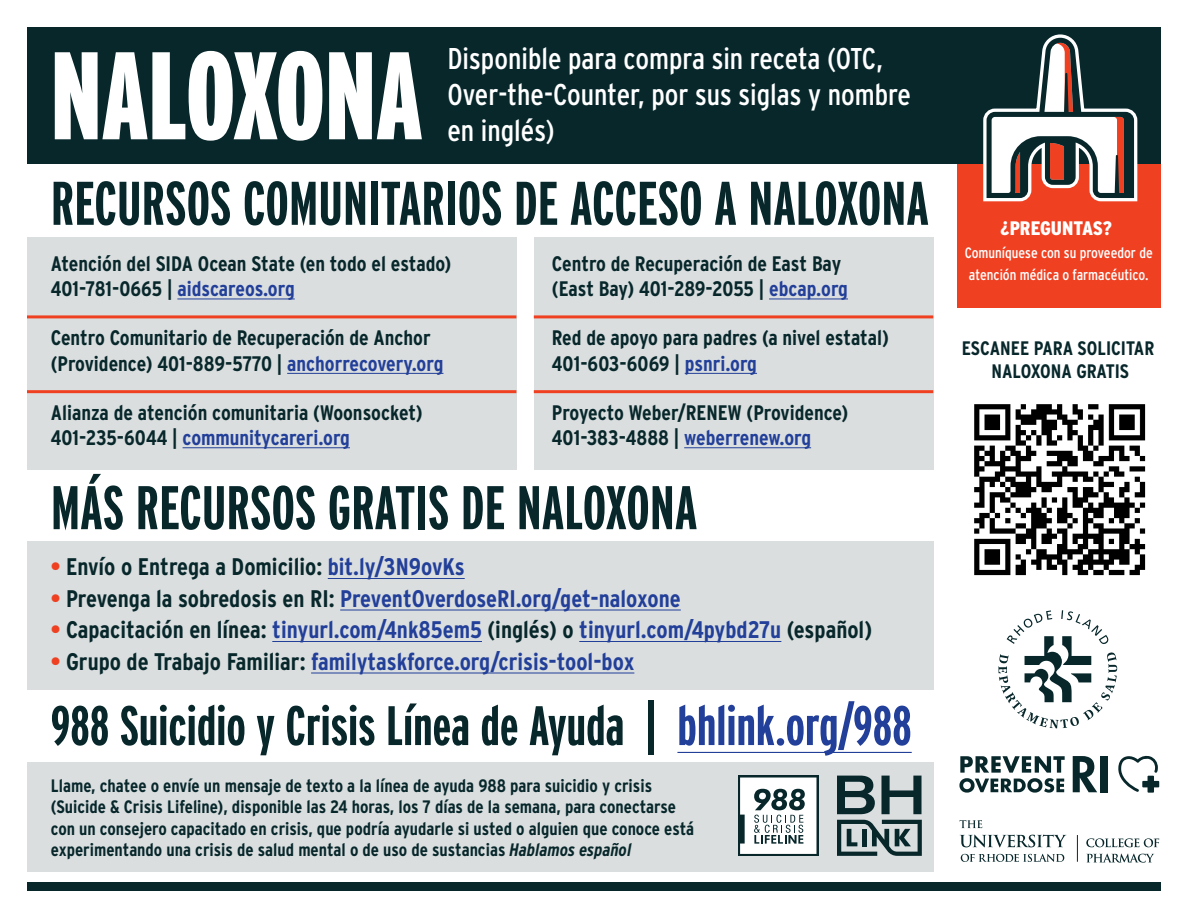
<style>
.page{position:relative;width:1188px;height:918px;background:#fff}
.page>*{position:absolute;margin:0;border:0;box-sizing:border-box;transform-origin:0 0}
.t1{font:900 124.35px "Interstate Compressed";color:#fff}
.t2{font:700 61.5px "Interstate Compressed";color:#07272b}
.t3{font:700 55.5px "Interstate Compressed";color:#07272b}
.t4{font:30px/36px "Interstate Condensed";color:#fff}
.t5{font:700 24px "Interstate Condensed";color:#223f99}
.t6{font:700 24px "Interstate Condensed";color:#07272b}
.t7{font:700 21px/25.2px "Interstate Condensed";color:#07272b}
.t8{font:700 19.5px/23.4px "Interstate Condensed";color:#07272b;text-align:center}
.t9{font:900 19.5px "Interstate Condensed";color:#fff}
.t10{font:700 18px/21.6px "Interstate Condensed";color:#07272b}
.t11{font:15px/22.5px "Interstate Condensed";color:#fff}
.s1{color:#223f99}
.s2{color:#ef4122}
.s3{color:#07272b}
.s4{font-style:italic}
</style>
<div class="page">
<img style="left:974px;top:404px;width:172px;height:172px">
<div style="left:27px;top:237px;width:489px;height:232px;background:#dadedf"></div>
<div style="left:534px;top:237px;width:399px;height:232px;background:#dadedf"></div>
<hr style="left:27px;top:315px;width:489px;height:3px;background:#ef4122">
<div style="left:957px;top:160px;width:204px;height:148px;background:#ef4122"></div>
<div style="left:27px;top:27px;width:1134px;height:137px;background:#07272b"></div>
<div style="left:27px;top:883px;width:1134px;height:8px;background:#07272b"></div>
<svg style="left:983px;top:34px;width:155px;height:168px"></svg>
<svg style="left:959px;top:756px;width:106px;height:37px"></svg>
<svg style="left:1073px;top:756px;width:24px;height:36px"></svg>
<div style="left:1100px;top:756px;width:8px;height:36px;background:#07272b"></div>
<svg style="left:1118px;top:755px;width:41px;height:38px"></svg>
<svg style="left:959px;top:820px;width:23px;height:8px"></svg>
<svg style="left:960px;top:835px;width:106px;height:12px"></svg>
<svg style="left:961px;top:854px;width:103px;height:8px"></svg>
<svg style="left:1077px;top:835px;width:1px;height:27px"></svg>
<svg style="left:1086px;top:838px;width:73px;height:9px"></svg>
<svg style="left:1086px;top:854px;width:68px;height:9px"></svg>
<hr style="left:177px;top:299px;width:118px;height:1px;background:#223f99">
<hr style="left:287px;top:373px;width:156px;height:1px;background:#223f99">
<hr style="left:183px;top:448px;width:167px;height:1px;background:#223f99">
<div style="left:27px;top:541px;width:906px;height:149px;background:#dadedf"></div>
<hr style="left:328px;top:578px;width:137px;height:1px;background:#223f99">
<hr style="left:340px;top:610px;width:341px;height:1px;background:#223f99">
<hr style="left:272px;top:641px;width:210px;height:1px;background:#223f99">
<hr style="left:579px;top:641px;width:202px;height:1px;background:#223f99">
<hr style="left:311px;top:673px;width:323px;height:1px;background:#223f99">
<div style="left:27px;top:762px;width:906px;height:110px;background:#dadedf"></div>
<hr style="left:769px;top:299px;width:79px;height:1px;background:#223f99">
<hr style="left:685px;top:373px;width:72px;height:1px;background:#223f99">
<hr style="left:684px;top:448px;width:127px;height:1px;background:#223f99">
<hr style="left:27px;top:390px;width:489px;height:3px;background:#ef4122">
<hr style="left:534px;top:315px;width:399px;height:3px;background:#ef4122">
<hr style="left:534px;top:390px;width:399px;height:3px;background:#ef4122">
<hr style="left:677px;top:752px;width:235px;height:1px;background:#223f99">
<svg style="left:837px;top:776px;width:38px;height:38px"></svg>
<svg style="left:881px;top:776px;width:41px;height:38px"></svg>
<svg style="left:837px;top:820px;width:85px;height:36px"></svg>
<div style="left:738px;top:776px;width:80px;height:80px;background:linear-gradient(to right,#07272b,#07272b)"></div>
<svg style="left:740px;top:778px;width:77px;height:76px;background:#cbd1d2"></svg>
<svg style="left:998px;top:610px;width:119px;height:118px"></svg>
<h1 class="t1" style="left:51px;top:27px;width:373px">NALOXONA</h1>
<h3 class="t4" style="left:447px;top:40px;width:465px">Disponible para compra sin receta (OTC,<br>Over-the-Counter, por sus siglas y nombre en inglés)</h3>
<h2 class="t2" style="left:51px;top:169px;width:880px">RECURSOS COMUNITARIOS DE ACCESO A NALOXONA</h2>
<p class="t7" style="left:51px;top:251px;width:402px">Atención del SIDA Ocean State (en todo el estado)<br>401-781-0665 | <span class="s1">aidscareos.org</span></p>
<p class="t7" style="left:51px;top:325px;width:394px">Centro Comunitario de Recuperación de Anchor (Providence) 401-889-5770 | <span class="s1">anchorrecovery.org</span></p>
<p class="t7" style="left:51px;top:400px;width:373px">Alianza de atención comunitaria (Woonsocket)<br>401-235-6044 | <span class="s1">communitycareri.org</span></p>
<p class="t7" style="left:552px;top:251px;width:298px">Centro de Recuperación de East Bay (East Bay) 401-289-2055 | <span class="s1">ebcap.org</span></p>
<p class="t7" style="left:552px;top:325px;width:339px">Red de apoyo para padres (a nivel estatal)<br>401-603-6069 | <span class="s1">psnri.org</span></p>
<p class="t7" style="left:552px;top:400px;width:298px">Proyecto Weber/RENEW (Providence)<br>401-383-4888 | <span class="s1">weberrenew.org</span></p>
<h2 class="t2" style="left:51px;top:474px;width:648px">MÁS RECURSOS GRATIS DE NALOXONA</h2>
<p class="t6" style="left:51px;top:553px;width:415px"><span class="s2">•</span> Envío o Entrega a Domicilio: <span class="s1">bit.ly/3N9ovKs</span></p>
<p class="t5" style="left:51px;top:585px;width:632px"><span class="s2">•</span> <span class="s3">Prevenga la sobredosis en RI:</span> PreventOverdoseRI.org/get-naloxone</p>
<p class="t5" style="left:51px;top:616px;width:823px"><span class="s2">•</span> <span class="s3">Capacitación en línea:</span> tinyurl.com/4nk85em5 <span class="s3">(inglés) o</span> tinyurl.com/4pybd27u <span class="s3">(español)</span></p>
<p class="t5" style="left:51px;top:648px;width:585px"><span class="s2">•</span> <span class="s3">Grupo de Trabajo Familiar:</span> familytaskforce.org/crisis-tool-box</p>
<h3 class="t3" style="left:51px;top:695px;width:863px">988 Suicidio y Crisis Línea de Ayuda | <span class="s1">bhlink.org/988</span></h3>
<p class="t10" style="left:51px;top:774px;width:645px">Llame, chatee o envíe un mensaje de texto a la línea de ayuda 988 para suicidio y crisis (Suicide &amp; Crisis Lifeline), disponible las 24 horas, los 7 días de la semana, para conectarse con un consejero capacitado en crisis, que podría ayudarle si usted o alguien que conoce está experimentando una crisis de salud mental o de uso de sustancias <span class="s4">Hablamos español</span></p>
<p class="t9" style="left:1001px;top:218px;width:113px">¿PREGUNTAS?</p>
<p class="t11" style="left:965px;top:241px;width:190px">Comuníquese con su proveedor de atención médica o farmacéutico.</p>
<p class="t8" style="left:962px;top:336px;width:194px">ESCANEE PARA SOLICITAR<br>NALOXONA GRATIS</p>
</div>
